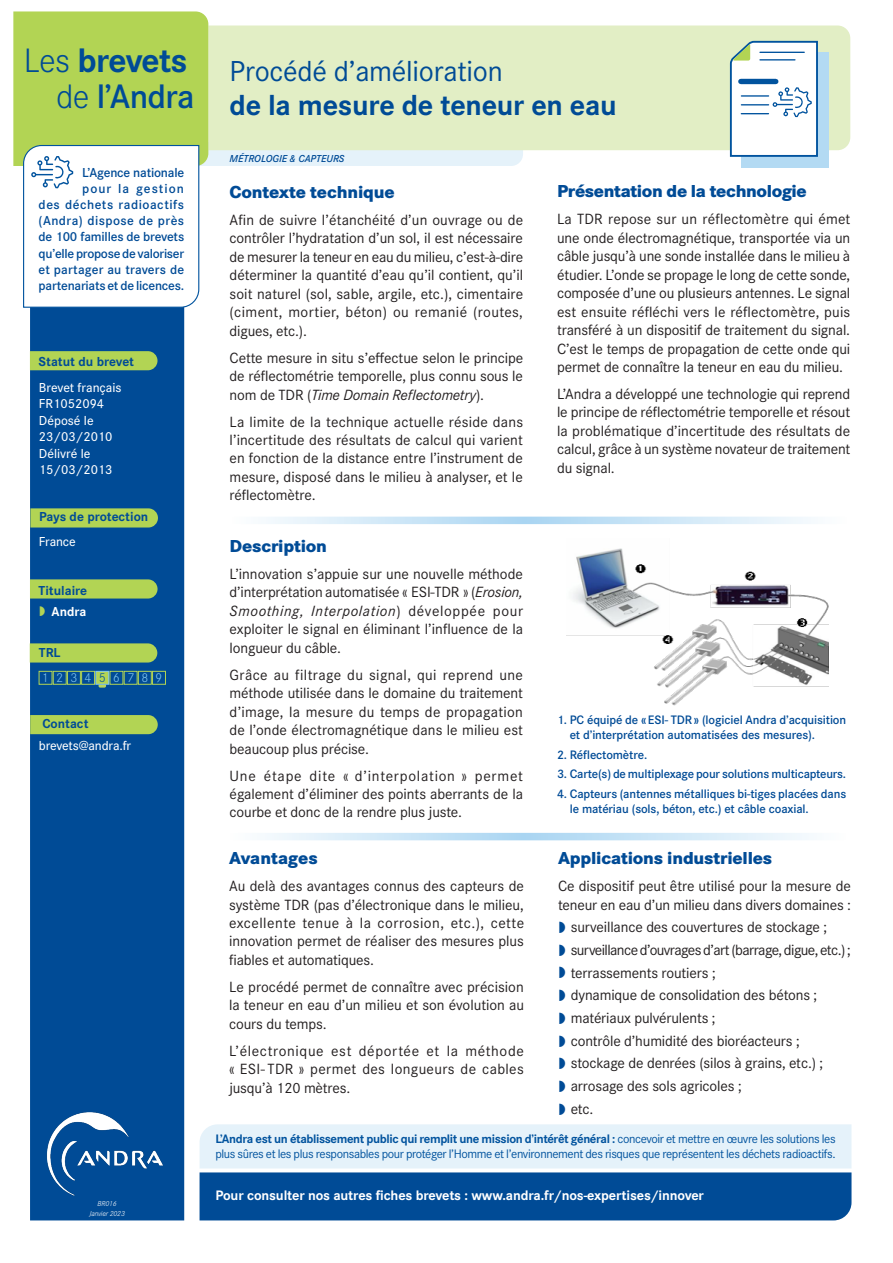
<style>
.page{position:relative;width:893px;height:1263px;background:#fff}
.page>*{position:absolute;margin:0;border:0;box-sizing:border-box;transform-origin:0 0}
.t1{font:700 35.1px/36.5px "Corporate S";letter-spacing:-.025em;color:#004b96;text-align:right}
.t2{font:700 30px "Corporate S";letter-spacing:-.01em;color:#004b96}
.t3{font:30px "Corporate S";letter-spacing:-.01em;color:#004b96}
.t4{font:800 18px "Corporate S";letter-spacing:-.01em;color:#004b96}
.t5{font:15.3px/18.5px "Corporate S";letter-spacing:-.01em;color:#231f20;text-align:justify}
.t6{font:700 14.25px "Corporate S";letter-spacing:-.01em;color:#fff}
.t7{font:600 13.5px/16.2px "Corporate S";letter-spacing:-.015em;color:#004b96;text-align:right}
.t8{font:500 13.5px/16.5px "Corporate S";color:#fff}
.t9{font:700 13.5px "Corporate S";color:#004b96}
.t10{font:700 13.5px "Corporate S";color:#fff}
.t11{font:300 13.35px "Corporate S";color:#80c5ed}
.t12{font:300 13.35px "Corporate S";color:#01539e}
.t13{font:600 12.75px/15.3px "Corporate S";letter-spacing:-.01em;color:#004b96}
.t14{font:12.75px/15.3px "Corporate S";letter-spacing:-.03em;color:#01539e}
.t15{font:italic 600 10.5px "Corporate S";color:#004b96}
.t16{font:italic 300 7.5px "Corporate S";letter-spacing:-.01em;color:#fff}
.s1{font-weight:300}
.s2{font-weight:600}
.s3{font-style:italic}
.s4{font-weight:700}
</style>
<div class="page">
<div style="left:523px;top:26px;width:327px;height:124px;background:#e2eec5"></div>
<div style="left:30px;top:308px;width:154px;height:912px;background:#004b96"></div>
<div style="left:741px;top:52px;width:88px;height:116px;background:#b3daf3"></div>
<svg style="left:729px;top:40px;width:90px;height:117px;background:#dae6ed"></svg>
<svg style="left:13px;top:11px;width:510px;height:297px"></svg>
<img style="left:38px;top:1107px;width:133px;height:94px">
<svg style="left:266px;top:517px;width:545px;height:7px;background:#cee7f7"></svg>
<svg style="left:265px;top:833px;width:544px;height:7px;background:#cee6f7"></svg>
<div style="left:39px;top:671px;width:13px;height:13px;border:1px solid #b2d454"></div>
<div style="left:53px;top:671px;width:13px;height:13px;border:1px solid #b2d454"></div>
<div style="left:67px;top:671px;width:14px;height:13px;border:1px solid #b2d454"></div>
<div style="left:110px;top:671px;width:13px;height:13px;border:1px solid #b2d454"></div>
<div style="left:81px;top:671px;width:14px;height:13px;border:1px solid #b2d454"></div>
<div style="left:124px;top:671px;width:13px;height:13px;border:1px solid #b2d454"></div>
<div style="left:152px;top:671px;width:14px;height:13px;border:1px solid #b2d454"></div>
<svg style="left:99px;top:684px;width:7px;height:4px"></svg>
<svg style="left:200px;top:1124px;width:651px;height:96px;background:#749fc8"></svg>
<div style="left:30px;top:351px;width:127px;height:19px;background:#b2d454"></div>
<div style="left:30px;top:643px;width:127px;height:19px;background:#b2d454"></div>
<svg style="left:30px;top:508px;width:128px;height:19px;background:#abce56"></svg>
<svg style="left:30px;top:715px;width:128px;height:19px;background:#aed055"></svg>
<svg style="left:30px;top:579px;width:128px;height:19px;background:#aace56"></svg>
<img style="left:566px;top:548px;width:262px;height:158px">
<div style="left:96px;top:671px;width:13px;height:13px;background:#b2d454"></div>
<div style="left:96px;top:671px;width:13px;height:13px;border:1px solid #80c5ed"></div>
<div style="left:138px;top:671px;width:13px;height:13px;border:1px solid #b2d454"></div>
<svg style="left:40px;top:606px;width:5px;height:10px"></svg>
<h1 class="t1" style="left:24px;top:43px;width:172px"><span class="s1">Les</span> brevets <span class="s1">de</span> <span class="s2">l’Andra</span></h1>
<p class="t7" style="left:39px;top:164px;width:147px">L’Agence nationale<br>pour la gestion<br>des déchets radioactifs (Andra) dispose de près de 100 familles de brevets qu’elle propose de valoriser et partager au travers de partenariats et de licences.</p>
<p class="t9" style="left:39px;top:354px;width:97px">Statut du brevet</p>
<p class="t8" style="left:39px;top:379px;width:84px">Brevet français<br>FR1052094<br>Déposé le<br>23/03/2010<br>Délivré le<br>15/03/2013</p>
<p class="t9" style="left:39px;top:509px;width:111px">Pays de protection</p>
<p class="t8" style="left:39px;top:533px;width:38px">France</p>
<p class="t9" style="left:39px;top:583px;width:50px">Titulaire</p>
<p class="t10" style="left:52px;top:603px;width:36px">Andra</p>
<p class="t9" style="left:39px;top:645px;width:23px">TRL</p>
<p class="t11" style="left:42px;top:670px;width:51px">1234</p>
<p class="t11" style="left:113px;top:670px;width:23px">6 7</p>
<p class="t11" style="left:156px;top:670px;width:8px">9</p>
<p class="t12" style="left:99px;top:670px;width:8px">5</p>
<p class="t11" style="left:141px;top:670px;width:8px">8</p>
<p class="t9" style="left:43px;top:716px;width:47px">Contact</p>
<p class="t8" style="left:39px;top:737px;width:94px">brevets@andra.fr</p>
<p class="t16" style="left:97px;top:1200px;width:21px">BR016</p>
<p class="t16" style="left:89px;top:1209px;width:37px">Janvier 2023</p>
<h2 class="t3" style="left:230px;top:54px;width:275px">Procédé d’amélioration</h2>
<h2 class="t2" style="left:230px;top:88px;width:389px">de la mesure de teneur en eau</h2>
<p class="t15" style="left:230px;top:153px;width:116px">MÉTROLOGIE &amp; CAPTEURS</p>
<p class="t4" style="left:230px;top:181px;width:167px">Contexte technique</p>
<p class="t5" style="left:230px;top:211px;width:295px">Afin de suivre l’étanchéité d’un ouvrage ou de contrôler l’hydratation d’un sol, il est nécessaire de mesurer la teneur en eau du milieu, c’est-à-dire déterminer la quantité d’eau qu’il contient, qu’il soit naturel (sol, sable, argile, etc.), cimentaire (ciment, mortier, béton) ou remanié (routes, digues, etc.).</p>
<p class="t5" style="left:230px;top:348px;width:295px">Cette mesure in situ s’effectue selon le principe de réflectométrie temporelle, plus connu sous le nom de TDR (<span class="s3">Time Domain Reflectometry</span>).</p>
<p class="t5" style="left:230px;top:412px;width:295px">La limite de la technique actuelle réside dans l’incertitude des résultats de calcul qui varient en fonction de la distance entre l’instrument de mesure, disposé dans le milieu à analyser, et le réflectomètre.</p>
<p class="t4" style="left:230px;top:535px;width:99px">Description</p>
<p class="t5" style="left:230px;top:565px;width:295px">L’innovation s’appuie sur une nouvelle méthode d’interprétation automatisée « ESI-TDR » (<span class="s3">Erosion, Smoothing, Interpolation</span>) développée pour exploiter le signal en éliminant l’influence de la longueur du câble.</p>
<p class="t5" style="left:230px;top:665px;width:295px">Grâce au filtrage du signal, qui reprend une méthode utilisée dans le domaine du traitement d’image, la mesure du temps de propagation de l’onde électromagnétique dans le milieu est beaucoup plus précise.</p>
<p class="t5" style="left:230px;top:766px;width:295px">Une étape dite « d’interpolation » permet également d’éliminer des points aberrants de la courbe et donc de la rendre plus juste.</p>
<p class="t4" style="left:229px;top:847px;width:90px">Avantages</p>
<p class="t5" style="left:229px;top:877px;width:297px">Au delà des avantages connus des capteurs de système TDR (pas d’électronique dans le milieu, excellente tenue à la corrosion, etc.), cette innovation permet de réaliser des mesures plus fiables et automatiques.</p>
<p class="t5" style="left:229px;top:978px;width:297px">Le procédé permet de connaître avec précision la teneur en eau d’un milieu et son évolution au cours du temps.</p>
<p class="t5" style="left:229px;top:1041px;width:296px">L’électronique est déportée et la méthode « ESI- TDR » permet des longueurs de cables jusqu’à 120 mètres.</p>
<p class="t4" style="left:557px;top:181px;width:251px">Présentation de la technologie</p>
<p class="t5" style="left:557px;top:210px;width:295px">La TDR repose sur un réflectomètre qui émet une onde électromagnétique, transportée via un câble jusqu’à une sonde installée dans le milieu à étudier. L’onde se propage le long de cette sonde, composée d’une ou plusieurs antennes. Le signal est ensuite réfléchi vers le réflectomètre, puis transféré à un dispositif de traitement du signal.<br>C’est le temps de propagation de cette onde qui permet de connaître la teneur en eau du milieu.</p>
<p class="t5" style="left:557px;top:385px;width:295px">L’Andra a développé une technologie qui reprend le principe de réflectométrie temporelle et résout la problématique d’incertitude des résultats de calcul, grâce à un système novateur de traitement du signal.</p>
<p class="t13" style="left:570px;top:712px;width:278px;text-indent:-13px">1. PC équipé de « ESI- TDR » (logiciel Andra d’acquisition et d’interprétation automatisées des mesures).</p>
<p class="t13" style="left:557px;top:747px;width:92px">2. Réflectomètre.</p>
<p class="t13" style="left:557px;top:766px;width:291px">3. Carte(s) de multiplexage pour solutions multicapteurs.</p>
<p class="t13" style="left:570px;top:786px;width:278px;text-indent:-13px">4. Capteurs (antennes métalliques bi-tiges placées dans le matériau (sols, béton, etc.) et câble coaxial.</p>
<p class="t4" style="left:558px;top:847px;width:216px">Applications industrielles</p>
<p class="t5" style="left:558px;top:877px;width:294px">Ce dispositif peut être utilisé pour la mesure de teneur en eau d’un milieu dans divers domaines :</p>
<p class="t5" style="left:571px;top:916px;width:281px;line-height:22.6px;text-align:left">surveillance des couvertures de stockage ; surveillance d’ouvrages d’art (barrage, digue, etc.) ; terrassements routiers ;<br>dynamique de consolidation des bétons ; matériaux pulvérulents ;<br>contrôle d’humidité des bioréacteurs ; stockage de denrées (silos à grains, etc.) ; arrosage des sols agricoles ;<br>etc.</p>
<p class="t14" style="left:215px;top:1131px;width:622px"><span class="s4">L’Andra est un établissement public qui remplit une mission d’intérêt général :</span> concevoir et mettre en œuvre les solutions les plus sûres et les plus responsables pour protéger l’Homme et l’environnement des risques que représentent les déchets radioactifs.</p>
<p class="t6" style="left:215px;top:1187px;width:490px">Pour consulter nos autres fiches brevets : www.andra.fr/nos-expertises/innover</p>
</div>
